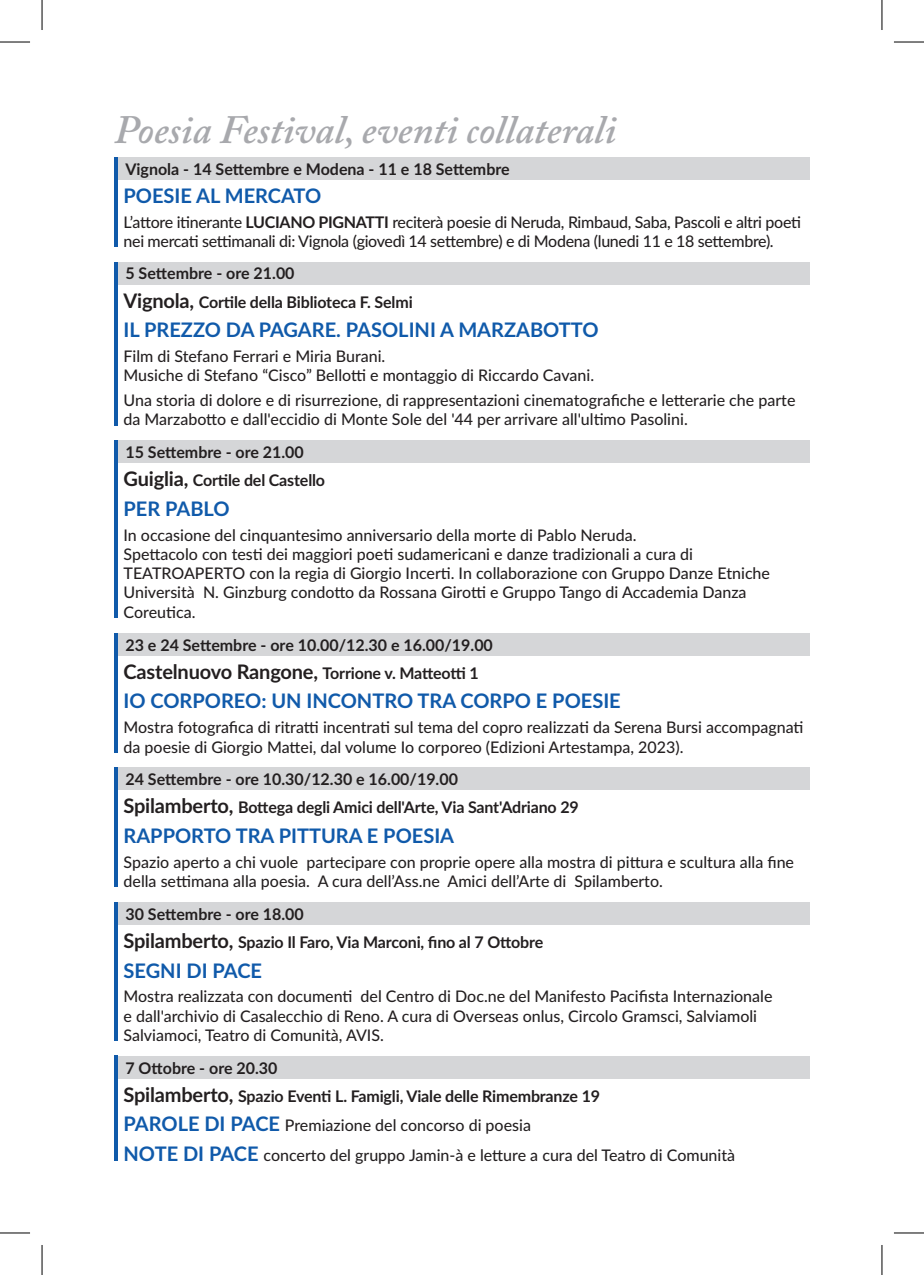
<style>
.page{position:relative;width:924px;height:1275px;background:#fff}
.page>*{position:absolute;margin:0;border:0;box-sizing:border-box;transform-origin:0 0}
.t1{font:italic 600 40px "Adobe Caslon Pro";color:#a8a9ad}
.t2{font:700 20px "Lato";color:#105aaa}
.t3{font:500 16px/19.2px "Lato";color:#231f20}
.t4{font:700 16px "Lato";letter-spacing:-.01em;color:#231f20}
.t5{font:500 16px/19.2px "Lato";letter-spacing:-.02em;color:#231f20}
.s1{font-weight:700}
.s2{font-size:20px}
.s3{font-weight:700;font-size:20px}
.s4{font-weight:700;font-size:20px;color:#105aaa}
</style>
<div class="page">
<div style="left:114px;top:262px;width:695px;height:22px;background:#d5d6d8"></div>
<hr style="left:114px;top:262px;width:3px;height:163px;background:#105aaa">
<div style="left:114px;top:440px;width:695px;height:23px;background:#d5d6d8"></div>
<hr style="left:114px;top:440px;width:3px;height:178px;background:#105aaa">
<div style="left:114px;top:633px;width:695px;height:22px;background:#d5d6d8"></div>
<hr style="left:114px;top:633px;width:3px;height:119px;background:#105aaa">
<div style="left:114px;top:767px;width:695px;height:23px;background:#d5d6d8"></div>
<hr style="left:114px;top:767px;width:3px;height:120px;background:#105aaa">
<div style="left:114px;top:902px;width:695px;height:22px;background:#d5d6d8"></div>
<hr style="left:114px;top:902px;width:3px;height:138px;background:#105aaa">
<div style="left:114px;top:1055px;width:695px;height:23px;background:#d5d6d8"></div>
<hr style="left:114px;top:1055px;width:3px;height:106px;background:#105aaa">
<div style="left:114px;top:157px;width:695px;height:22px;background:#d5d6d8"></div>
<hr style="left:114px;top:157px;width:3px;height:90px;background:#105aaa">
<hr style="left:0;top:42px;width:30px;height:1px;background:#000">
<hr style="left:893px;top:42px;width:30px;height:1px;background:#000">
<hr style="left:0;top:1232px;width:30px;height:1px;background:#000">
<hr style="left:893px;top:1232px;width:30px;height:1px;background:#000">
<hr style="left:42px;top:0;width:1px;height:30px;background:#000">
<hr style="left:42px;top:1245px;width:1px;height:30px;background:#000">
<hr style="left:881px;top:0;width:1px;height:30px;background:#000">
<hr style="left:881px;top:1245px;width:1px;height:30px;background:#000">
<h1 class="t1" style="left:114px;top:106px;width:503px">Poesia Festival, eventi collaterali</h1>
<p class="t4" style="left:125px;top:157px;width:385px">Vignola - 14 Settembre e Modena - 11 e 18 Settembre</p>
<p class="t2" style="left:123px;top:181px;width:199px">POESIE AL MERCATO</p>
<p class="t5" style="left:123px;top:211px;width:678px">L’attore itinerante <span class="s1">LUCIANO PIGNATTI</span> reciterà poesie di Neruda, Rimbaud, Saba, Pascoli e altri poeti nei mercati settimanali di: Vignola (giovedì 14 settembre) e di Modena (lunedi 11 e 18 settembre).</p>
<p class="t4" style="left:125px;top:262px;width:170px">5 Settembre - ore 21.00</p>
<p class="t4" style="left:123px;top:290px;width:290px"><span class="s2">Vignola,</span> Cortile della Biblioteca F. Selmi</p>
<p class="t2" style="left:123px;top:315px;width:476px">IL PREZZO DA PAGARE. PASOLINI A MARZABOTTO</p>
<p class="t3" style="left:123px;top:346px;width:472px">Film di Stefano Ferrari e Miria Burani.<br>Musiche di Stefano “Cisco” Bellotti e montaggio di Riccardo Cavani.</p>
<p class="t3" style="left:123px;top:390px;width:673px">Una storia di dolore e di risurrezione, di rappresentazioni cinematografiche e letterarie che parte da Marzabotto e dall'eccidio di Monte Sole del '44 per arrivare all'ultimo Pasolini.</p>
<p class="t4" style="left:125px;top:440px;width:180px">15 Settembre - ore 21.00</p>
<p class="t4" style="left:123px;top:468px;width:203px"><span class="s2">Guiglia,</span> Cortile del Castello</p>
<p class="t2" style="left:123px;top:494px;width:108px">PER PABLO</p>
<p class="t3" style="left:123px;top:524px;width:647px">In occasione del cinquantesimo anniversario della morte di Pablo Neruda.<br>Spettacolo con testi dei maggiori poeti sudamericani e danze tradizionali a cura di TEATROAPERTO con la regia di Giorgio Incerti. In collaborazione con Gruppo Danze Etniche Università N. Ginzburg condotto da Rossana Girotti e Gruppo Tango di Accademia Danza Coreutica.</p>
<p class="t4" style="left:125px;top:633px;width:369px">23 e 24 Settembre - ore 10.00/12.30 e 16.00/19.00</p>
<p class="t4" style="left:123px;top:661px;width:356px"><span class="s2">Castelnuovo Rangone,</span> Torrione v. Matteotti 1</p>
<p class="t2" style="left:123px;top:686px;width:498px">IO CORPOREO: UN INCONTRO TRA CORPO E POESIE</p>
<p class="t3" style="left:123px;top:717px;width:681px">Mostra fotografica di ritratti incentrati sul tema del copro realizzati da Serena Bursi accompagnati da poesie di Giorgio Mattei, dal volume Io corporeo (Edizioni Artestampa, 2023).</p>
<p class="t4" style="left:125px;top:767px;width:334px">24 Settembre - ore 10.30/12.30 e 16.00/19.00</p>
<p class="t4" style="left:123px;top:795px;width:456px"><span class="s2">Spilamberto,</span> Bottega degli Amici dell'Arte, Via Sant'Adriano 29</p>
<p class="t2" style="left:123px;top:821px;width:332px">RAPPORTO TRA PITTURA E POESIA</p>
<p class="t3" style="left:123px;top:851px;width:671px">Spazio aperto a chi vuole partecipare con proprie opere alla mostra di pittura e scultura alla fine della settimana alla poesia. A cura dell’Ass.ne Amici dell’Arte di Spilamberto.</p>
<p class="t4" style="left:125px;top:902px;width:180px">30 Settembre - ore 18.00</p>
<p class="t4" style="left:123px;top:930px;width:421px"><span class="s2">Spilamberto,</span> Spazio Il Faro, Via Marconi, fino al 7 Ottobre</p>
<p class="t2" style="left:123px;top:955px;width:140px">SEGNI DI PACE</p>
<p class="t3" style="left:123px;top:986px;width:650px">Mostra realizzata con documenti del Centro di Doc.ne del Manifesto Pacifista Internazionale e dall'archivio di Casalecchio di Reno. A cura di Overseas onlus, Circolo Gramsci, Salviamoli<br>Salviamoci, Teatro di Comunità, AVIS.</p>
<p class="t4" style="left:125px;top:1056px;width:153px">7 Ottobre - ore 20.30</p>
<p class="t3" style="left:123px;top:1080px;width:613px;line-height:29.6px"><span class="s3">Spilamberto,</span> <span class="s1">Spazio Eventi L. Famigli, Viale delle Rimembranze 19<br></span><span class="s4">PAROLE DI PACE</span> Premiazione del concorso di poesia<br><span class="s4">NOTE DI PACE</span> concerto del gruppo Jamin-à e letture a cura del Teatro di Comunità</p>
</div>
